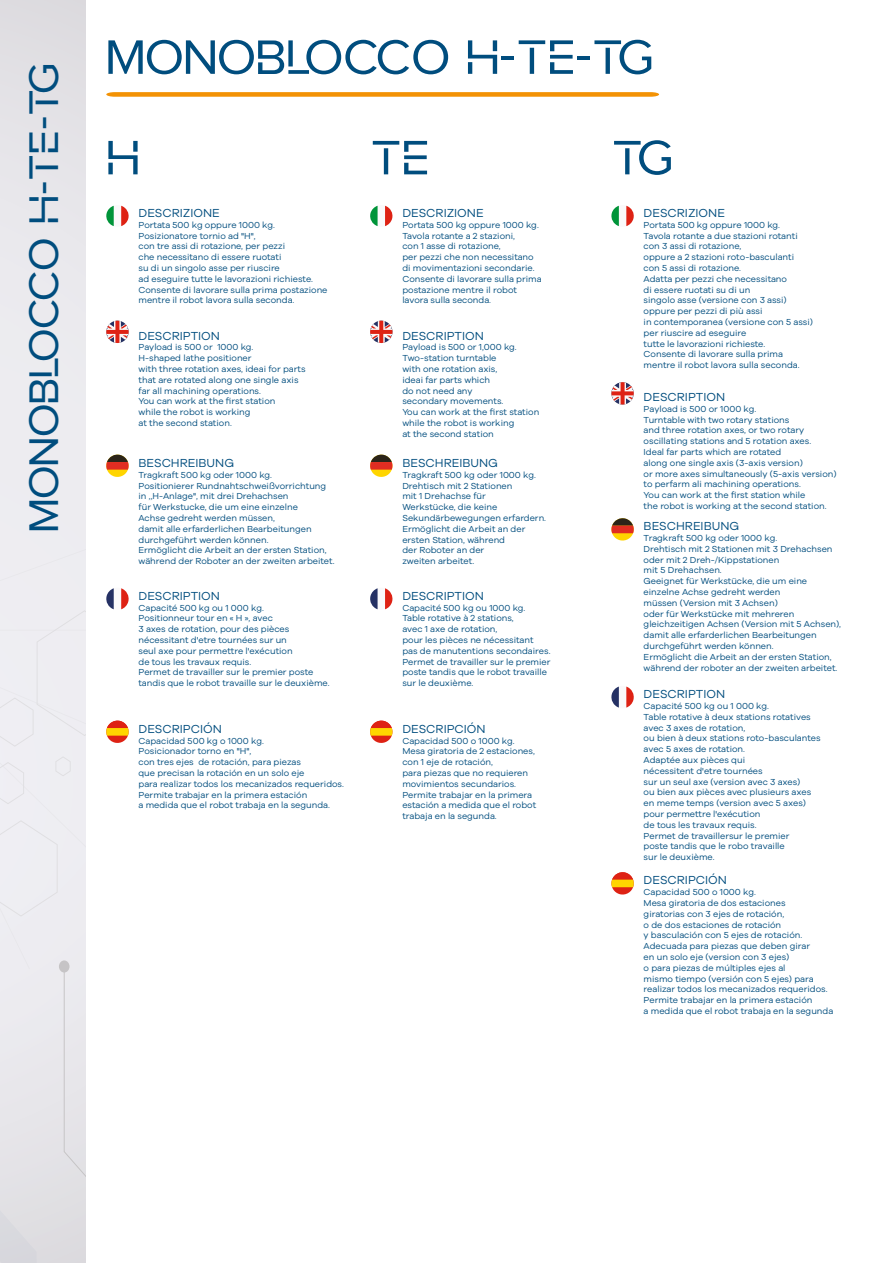
<style>
.page{position:relative;width:893px;height:1263px;background:#fff}
.page>*{position:absolute;margin:0;border:0;box-sizing:border-box;transform-origin:0 0}
.t1{font:52.5px "Robota Non Commercial";color:#004d7e}
.t2{font:45px "Robota Non Commercial";color:#004d7e}
.t3{font:12px "Galyon";color:#004d7e}
.t4{font:9px/10.8px "Galyon";color:#004d7e}
</style>
<div class="page">
<div style="left:0;top:0;width:85px;height:1263px;background:linear-gradient(to right,#eae9ed,#e9e8ec)"></div>
<svg style="left:0;top:647px;width:85px;height:616px;background:#e9e8ec"></svg>
<svg style="left:106px;top:92px;width:553px;height:5px;background:#f39b1a"></svg>
<svg style="left:106px;top:205px;width:23px;height:21px"></svg>
<svg style="left:106px;top:320px;width:23px;height:23px"></svg>
<svg style="left:106px;top:588px;width:23px;height:22px"></svg>
<svg style="left:106px;top:454px;width:23px;height:23px"></svg>
<svg style="left:106px;top:720px;width:23px;height:23px"></svg>
<svg style="left:370px;top:205px;width:23px;height:21px"></svg>
<svg style="left:370px;top:320px;width:23px;height:23px"></svg>
<svg style="left:370px;top:588px;width:23px;height:22px"></svg>
<svg style="left:370px;top:454px;width:23px;height:23px"></svg>
<svg style="left:370px;top:720px;width:23px;height:23px"></svg>
<svg style="left:611px;top:205px;width:23px;height:21px"></svg>
<svg style="left:611px;top:382px;width:23px;height:23px"></svg>
<svg style="left:611px;top:686px;width:23px;height:22px"></svg>
<svg style="left:611px;top:518px;width:23px;height:23px"></svg>
<svg style="left:611px;top:872px;width:23px;height:23px"></svg>
<h2 class="t2" style="left:26px;top:532px;width:470px;rotate:-90deg">MONOBLOCCO H-TE-TG</h2>
<h1 class="t1" style="left:106px;top:36px;width:549px">MONOBLOCCO H-TE-TG</h1>
<h1 class="t1" style="left:106px;top:136px;width:35px">H</h1>
<h3 class="t3" style="left:139px;top:204px;width:83px">DESCRIZIONE</h3>
<p class="t4" style="left:139px;top:219px;width:191px">Portata 500 kg oppure 1000 kg.<br>Posizionatore tornio ad "H",<br>con tre assi di rotazione, per pezzi<br>che necessitano di essere ruotati<br>su di un singolo asse per riuscire<br>ad eseguire tutte le lavorazioni richieste.<br>Consente di lavorare sulla prima postazione mentre il robot lavora sulla seconda.</p>
<h3 class="t3" style="left:139px;top:327px;width:83px">DESCRIPTION</h3>
<p class="t4" style="left:139px;top:341px;width:169px">Payload is 500 or 1000 kg.<br>H-shaped lathe positioner<br>with three rotation axes, ideai for parts that are rotated along one single axis far all machining operations.<br>You can work at the first station<br>while the robot is working<br>at the second station.</p>
<h3 class="t3" style="left:139px;top:454px;width:97px">BESCHREIBUNG</h3>
<p class="t4" style="left:139px;top:468px;width:198px">Tragkraft 500 kg oder 1000 kg.<br>Positionierer Rundnahtschweißvorrichtung in ,,H-Anlage", mit drei Drehachsen<br>für Werkstucke, die um eine einzelne<br>Achse gedreht werden müssen,<br>damit alle erfarderlichen Bearbeitungen durchgeführt werden können.<br>Ermöglicht die Arbeit an der ersten Station, während der Roboter an der zweiten arbeitet.</p>
<h3 class="t3" style="left:139px;top:587px;width:83px">DESCRIPTION</h3>
<p class="t4" style="left:139px;top:601px;width:193px">Capacité 500 kg ou 1 000 kg.<br>Positionneur tour en « H », avec<br>3 axes de rotation, pour des pièces nécessitant d'etre tournées sur un<br>seul axe pour permettre l'exécution<br>de tous les travaux requis.<br>Permet de travailler sur le premier poste tandis que le robot travaille sur le deuxième.</p>
<h3 class="t3" style="left:139px;top:720px;width:85px">DESCRIPCIÓN</h3>
<p class="t4" style="left:139px;top:734px;width:207px">Capacidad 500 kg o 1000 kg.<br>Posicionador torno en "H",<br>con tres ejes de rotación, para piezas<br>que precisan la rotación en un solo eje<br>para realizar todos los mecanizados requeridos.<br>Permite trabajar en la primera estación<br>a medida que el robot trabaja en la segunda.</p>
<h1 class="t1" style="left:370px;top:136px;width:61px">TE</h1>
<h3 class="t3" style="left:402px;top:204px;width:83px">DESCRIZIONE</h3>
<p class="t4" style="left:402px;top:219px;width:141px">Portata 500 kg oppure 1000 kg.<br>Tavola rotante a 2 stazioni,<br>con 1 asse di rotazione,<br>per pezzi che non necessitano di movimentazioni secondarie.<br>Consente di lavorare sulla prima postazione mentre il robot lavora sulla seconda.</p>
<h3 class="t3" style="left:402px;top:327px;width:83px">DESCRIPTION</h3>
<p class="t4" style="left:402px;top:341px;width:138px">Payload is 500 or 1,000 kg.<br>Two-station turntable<br>with one rotation axis,<br>ideai far parts which<br>do not need any<br>secondary movements.<br>You can work at the first station while the robot is working<br>at the second station</p>
<h3 class="t3" style="left:402px;top:454px;width:97px">BESCHREIBUNG</h3>
<p class="t4" style="left:402px;top:468px;width:145px">Tragkraft 500 kg oder 1000 kg.<br>Drehtisch mit 2 Stationen<br>mit 1 Drehachse für<br>Werkstücke, die keine<br>Sekundärbewegungen erfardern.<br>Ermöglicht die Arbeit an der ersten Station, während<br>der Roboter an der<br>zweiten arbeitet.</p>
<h3 class="t3" style="left:402px;top:587px;width:83px">DESCRIPTION</h3>
<p class="t4" style="left:402px;top:601px;width:150px">Capacité 500 kg ou 1000 kg.<br>Table rotative à 2 stations,<br>avec 1 axe de rotation,<br>pour les pièces ne nécessitant pas de manutentions secondaires.<br>Permet de travailler sur le premier poste tandis que le robot travaille sur le deuxième.</p>
<h3 class="t3" style="left:402px;top:720px;width:85px">DESCRIPCIÓN</h3>
<p class="t4" style="left:402px;top:734px;width:135px">Capacidad 500 o 1000 kg.<br>Mesa giratoria de 2 estaciones, con 1 eje de rotación,<br>para piezas que no requieren movimientos secundarios.<br>Permite trabajar en la primera estación a medida que el robot trabaja en la segunda.</p>
<h1 class="t1" style="left:611px;top:136px;width:63px">TG</h1>
<h3 class="t3" style="left:644px;top:204px;width:83px">DESCRIZIONE</h3>
<p class="t4" style="left:644px;top:219px;width:171px">Portata 500 kg oppure 1000 kg.<br>Tavola rotante a due stazioni rotanti con 3 assi di rotazione,<br>oppure a 2 stazioni roto-basculanti<br>con 5 assi di rotazione.<br>Adatta per pezzi che necessitano<br>di essere ruotati su di un<br>singolo asse (versione con 3 assi) oppure per pezzi di più assi<br>in contemporanea (versione con 5 assi) per riuscire ad eseguire<br>tutte le lavorazioni richieste.<br>Consente di lavorare sulla prima mentre il robot lavora sulla seconda.</p>
<h3 class="t3" style="left:644px;top:388px;width:83px">DESCRIPTION</h3>
<p class="t4" style="left:644px;top:403px;width:194px">Payload is 500 or 1000 kg.<br>Turntable with two rotary stations<br>and three rotation axes, or two rotary oscillating stations and 5 rotation axes.<br>Ideal far parts which are rotated<br>along one single axis (3-axis version)<br>or more axes simultaneously (5-axis version) to perfarm ali machining operations.<br>You can work at the first station while<br>the robot is working at the second station.</p>
<h3 class="t3" style="left:644px;top:518px;width:97px">BESCHREIBUNG</h3>
<p class="t4" style="left:644px;top:532px;width:199px">Tragkraft 500 kg oder 1000 kg.<br>Drehtisch mit 2 Stationen mit 3 Drehachsen oder mit 2 Dreh-/Kippstationen<br>mit 5 Drehachsen.<br>Geeignet für Werkstücke, die um eine einzelne Achse gedreht werden<br>müssen (Version mit 3 Achsen)<br>oder für Werkstücke mit mehreren gleichzeitigen Achsen (Version mit 5 Achsen), damit alle erfarderlichen Bearbeitungen durchgeführt werden können.<br>Ermöglicht die Arbeit an der ersten Station, während der roboter an der zweiten arbeitet.</p>
<h3 class="t3" style="left:644px;top:685px;width:83px">DESCRIPTION</h3>
<p class="t4" style="left:644px;top:700px;width:179px">Capacité 500 kg ou 1 000 kg.<br>Table rotative à deux stations rotatives avec 3 axes de rotation,<br>ou bien à deux stations roto-basculantes avec 5 axes de rotation.<br>Adaptée aux pièces qui<br>nécessitent d'etre tournées<br>sur un seul axe (version avec 3 axes)<br>ou bien aux pièces avec plusieurs axes en meme temps (version avec 5 axes) pour permettre l'exécution<br>de tous les travaux requis.<br>Permet de travaillersur le premier<br>poste tandis que le robo travaille<br>sur le deuxième.</p>
<h3 class="t3" style="left:644px;top:872px;width:85px">DESCRIPCIÓN</h3>
<p class="t4" style="left:644px;top:886px;width:191px">Capacidad 500 o 1000 kg.<br>Mesa giratoria de dos estaciones<br>giratorias con 3 ejes de rotación,<br>o de dos estaciones de rotación<br>y basculación con 5 ejes de rotación.<br>Adecuada para piezas que deben girar<br>en un solo eje (version con 3 ejes)<br>o para piezas de múltiples ejes al<br>mismo tiempo (versión con 5 ejes) para realizar todos los mecanizados requeridos.<br>Permite trabajar en la primera estación<br>a medida que el robot trabaja en la segunda</p>
</div>
